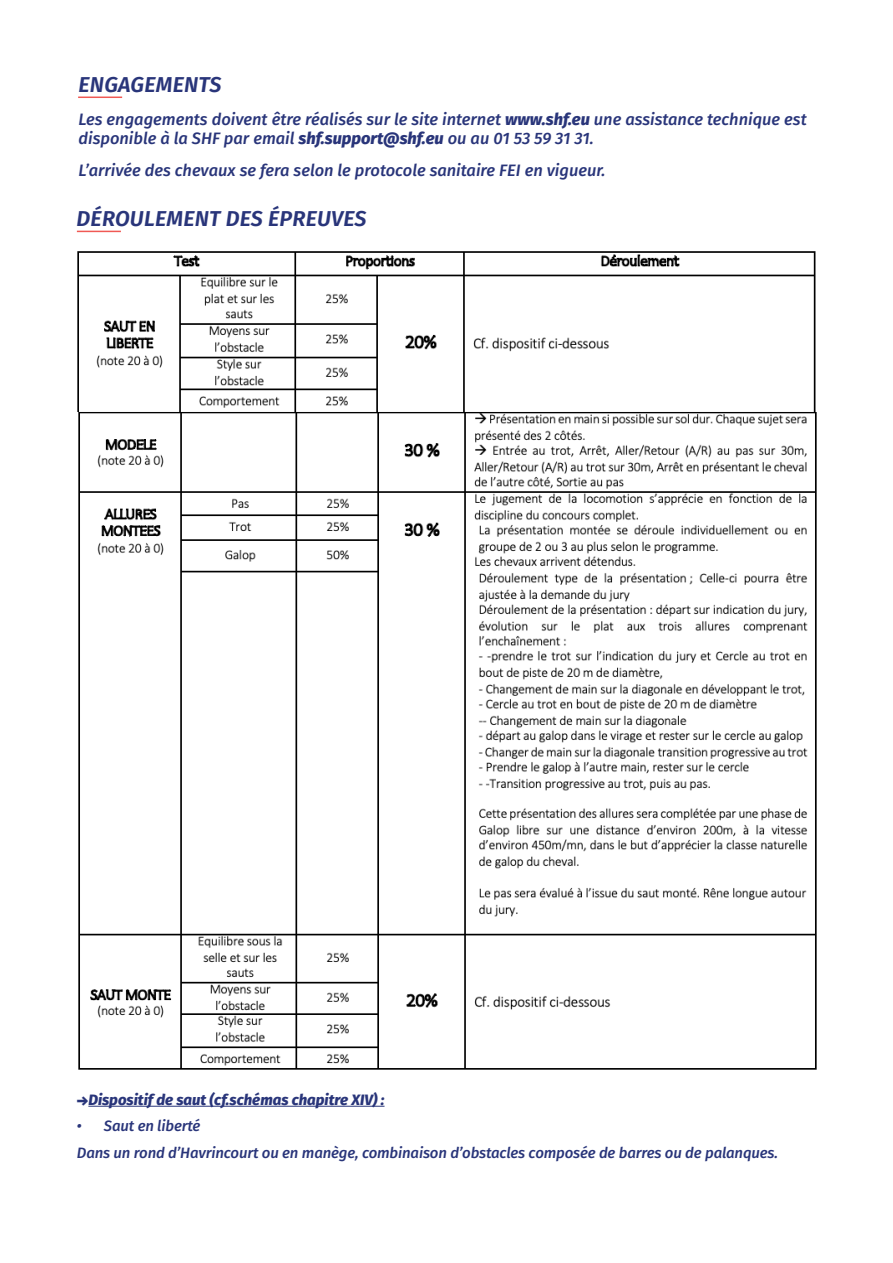
<style>
.page{position:relative;width:893px;height:1263px;background:#fff}
.page>*{position:absolute;margin:0;border:0;box-sizing:border-box;transform-origin:0 0}
.t1{font:italic 600 21.45px "Fira Sans";letter-spacing:.01em;color:#29357a}
.t2{font:italic 500 16.5px/19.5px "Fira Sans";color:#29357a}
.t3{font:italic 500 15px "Fira Sans";letter-spacing:-.01em;color:#29357a}
.t4{font:italic 800 15px "Fira Sans";color:#29357a}
.s1{font-weight:800}
.s2{font-family:"Fengardo Neue";font-weight:900;font-style:normal}
</style>
<div class="page">
<hr style="left:77px;top:231px;width:44px;height:1px;background:#f05954">
<img style="left:77px;top:251px;width:739px;height:161px">
<img style="left:78px;top:412px;width:739px;height:658px">
<hr style="left:88px;top:1106px;width:297px;height:1px;background:#29357a">
<hr style="left:78px;top:97px;width:44px;height:1px;background:#f05954">
<p class="t1" style="left:79px;top:67px;width:145px">ENGAGEMENTS</p>
<p class="t2" style="left:78px;top:108px;width:730px">Les engagements doivent être réalisés sur le site internet <span class="s1">www.shf.eu</span> une assistance technique est disponible à la SHF par email <span class="s1">shf.support@shf.eu</span> ou au 01 53 59 31 31.</p>
<p class="t2" style="left:78px;top:160px;width:529px">L’arrivée des chevaux se fera selon le protocole sanitaire FEI en vigueur.</p>
<p class="t1" style="left:77px;top:201px;width:291px">DÉROULEMENT DES ÉPREUVES</p>
<p class="t4" style="left:77px;top:1086px;width:309px"><span class="s2">→</span>Dispositif de saut (cf.schémas chapitre XIV) :</p>
<p class="t3" style="left:77px;top:1114px;width:125px">• Saut en liberté</p>
<p class="t3" style="left:77px;top:1140px;width:703px">Dans un rond d’Havrincourt ou en manège, combinaison d’obstacles composée de barres ou de palanques.</p>
</div>
